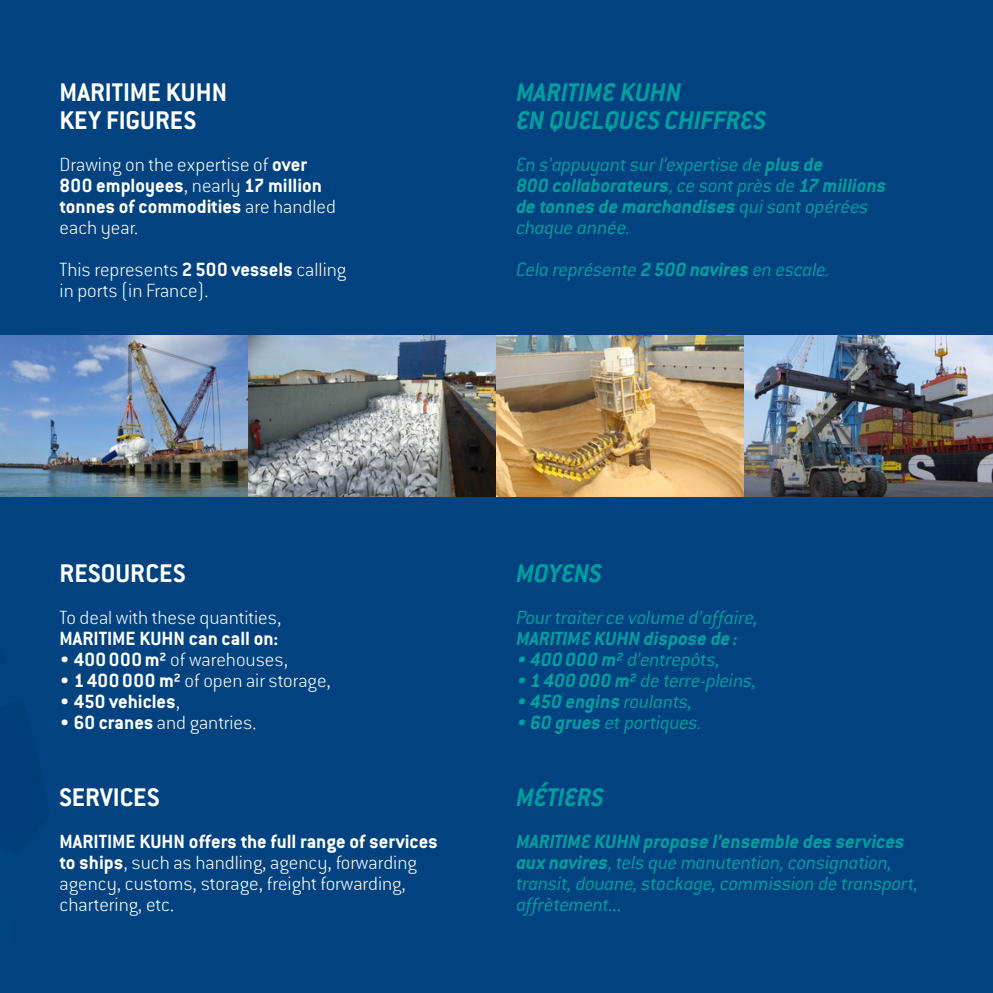
<style>
.page{position:relative;width:993px;height:993px;background:#fff}
.page>*{position:absolute;margin:0;border:0;box-sizing:border-box;transform-origin:0 0}
.t1{font:italic 700 28px/28px "Conduit ITC";color:#009fa0}
.t2{font:700 28px/28px "Conduit ITC";color:#fff}
.t3{font:italic 300 21px/21px "Conduit ITC";letter-spacing:-.015em;color:#009fa0}
.t4{font:300 21px/21px "Conduit ITC Extra";color:#fff}
.t5{font:700 21px/21px "Conduit ITC";color:#fff}
.t6{font:italic 700 21px "Conduit ITC";color:#009fa0}
.s1{font-family:"Conduit ITC";font-weight:700}
.s2{font-family:"Conduit ITC Extra";font-weight:300}
.s3{font-weight:700}
.s4{font-family:"Conduit ITC Extra"}
.s5{font-weight:300}
</style>
<div class="page">
<div style="left:0;top:0;width:992px;height:992px;background:#004380"></div>
<img style="left:53px;top:335px;width:939px;height:161px">
<svg style="left:0;top:335px;width:53px;height:162px;background:#6f94c1"></svg>
<h1 class="t2" style="left:60px;top:78px;width:169px">MARITIME KUHN<br>KEY FIGURES</h1>
<p class="t4" style="left:60px;top:153px;width:249px">Drawing on the expertise of <span class="s1">over</span></p>
<p class="t5" style="left:60px;top:175px;width:278px">800 employees<span class="s2">, nearly</span> 17 million tonnes of commodities <span class="s2">are handled</span></p>
<p class="t4" style="left:60px;top:206px;width:288px;line-height:42px">each year.<br>This represents <span class="s1">2500 vessels</span> calling</p>
<p class="t4" style="left:60px;top:279px;width:150px">in ports (in France).</p>
<h1 class="t1" style="left:516px;top:78px;width:251px">MARITIME KUHN<br>EN QUELQUES CHIFFRES</h1>
<p class="t3" style="left:516px;top:154px;width:371px">En s’appuyant sur l’expertise de <span class="s3">plus de<br>800 collaborateurs</span><span class="s4">,</span> ce sont près de <span class="s3">17 millions de tonnes de marchandises</span> qui sont opérées chaque année.</p>
<p class="t3" style="left:516px;top:259px;width:315px">Cela représente <span class="s3">2500 navires</span> en escale.</p>
<h1 class="t2" style="left:60px;top:558px;width:127px">RESOURCES</h1>
<p class="t4" style="left:60px;top:606px;width:223px">To deal with these quantities,</p>
<p class="t5" style="left:60px;top:627px;width:220px">MARITIME KUHN can call on:</p>
<p class="t4" style="left:60px;top:648px;width:230px">• <span class="s1">400000m²</span> of warehouses,</p>
<p class="t4" style="left:60px;top:669px;width:273px">• <span class="s1">1400000 m²</span> of open air storage,</p>
<p class="t5" style="left:60px;top:690px;width:122px"><span class="s2">•</span> 450 vehicles<span class="s2">,</span></p>
<p class="t4" style="left:60px;top:711px;width:198px">• <span class="s1">60 cranes</span> and gantries.</p>
<h1 class="t2" style="left:60px;top:782px;width:101px">SERVICES</h1>
<p class="t5" style="left:60px;top:830px;width:379px">MARITIME KUHN offers the full range of services</p>
<p class="t4" style="left:60px;top:851px;width:358px"><span class="s1">to ships</span>, such as handling, agency, forwarding agency, customs, storage, freight forwarding, chartering, etc.</p>
<h1 class="t1" style="left:516px;top:558px;width:87px">MOYENS</h1>
<p class="t3" style="left:516px;top:607px;width:243px">Pour traiter ce volume d’affaire,</p>
<p class="t6" style="left:516px;top:626px;width:223px">MARITIME KUHN dispose de :</p>
<p class="t3" style="left:516px;top:649px;width:205px"><span class="s4">•</span> <span class="s3">400000 m²</span> d’entrepôts,</p>
<p class="t3" style="left:516px;top:670px;width:242px"><span class="s4">•</span> <span class="s3">1400000 m²</span> de terre-pleins,</p>
<p class="t6" style="left:516px;top:689px;width:178px"><span class="s2">•</span> 450 engins <span class="s5">roulants,</span></p>
<p class="t3" style="left:516px;top:712px;width:187px"><span class="s4">•</span> <span class="s3">60 grues</span> et portiques.</p>
<h1 class="t1" style="left:516px;top:782px;width:89px">MÉTIERS</h1>
<p class="t3" style="left:516px;top:830px;width:403px"><span class="s3">MARITIME KUHN propose l’ensemble des services aux navires</span><span class="s4">,</span> tels que manutention, consignation, transit, douane, stockage, commission de transport, affrètement...</p>
</div>
